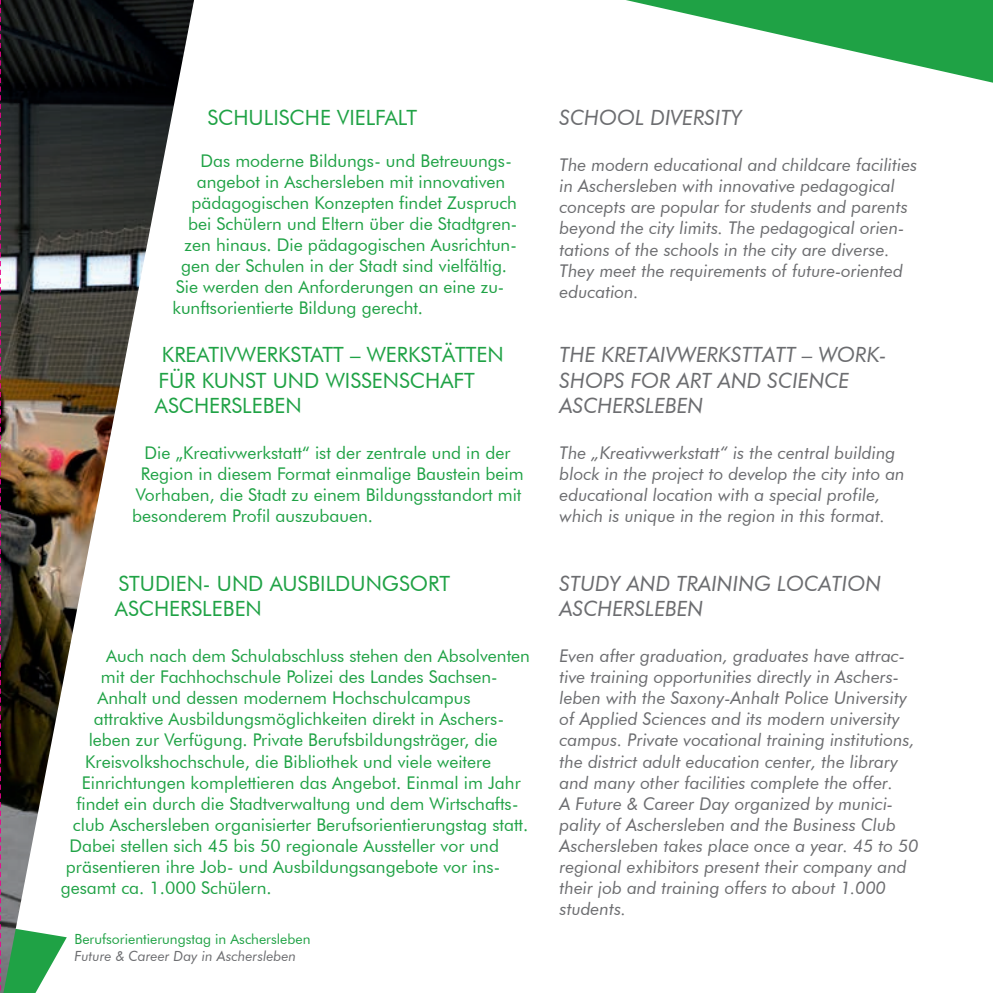
<style>
.page{position:relative;width:993px;height:993px;background:#fff}
.page>*{position:absolute;margin:0;border:0;box-sizing:border-box;transform-origin:0 0}
.t1{font:21px/25.2px "Futura BT";color:#1fa245}
.t2{font:italic 21px/25.2px "Futura BT";color:#6c6d70}
.t3{font:17.5px "Futura BT";color:#1fa245}
.t4{font:italic 17.5px/21px "Futura BT";color:#6c6d70}
.t5{font:14px "Futura BT";color:#1fa245}
.t6{font:italic 14px "Futura BT";color:#6c6d70}
</style>
<div class="page">
<svg style="left:626px;top:0;width:366px;height:83px"></svg>
<img style="left:67px;top:0;width:127px;height:662px">
<img style="left:0;top:0;width:67px;height:992px">
<p class="t1" style="left:207px;top:105px;width:211px">SCHULISCHE VIELFALT</p>
<p class="t3" style="left:200px;top:150px;width:313px">Das moderne Bildungs- und Betreuungs-</p>
<p class="t3" style="left:197px;top:171px;width:310px">angebot in Aschersleben mit innovativen</p>
<p class="t3" style="left:191px;top:192px;width:327px">pädagogischen Konzepten findet Zuspruch</p>
<p class="t3" style="left:188px;top:213px;width:330px">bei Schülern und Eltern über die Stadtgren-</p>
<p class="t3" style="left:184px;top:234px;width:333px">zen hinaus. Die pädagogischen Ausrichtun-</p>
<p class="t3" style="left:181px;top:255px;width:327px">gen der Schulen in der Stadt sind vielfältig.</p>
<p class="t3" style="left:176px;top:276px;width:330px">Sie werden den Anforderungen an eine zu-</p>
<p class="t3" style="left:172px;top:297px;width:252px">kunftsorientierte Bildung gerecht.</p>
<p class="t1" style="left:155px;top:342px;width:350px;text-indent:7px">KREATIVWERKSTATT – WERKSTÄTTEN<br>FÜR KUNST UND WISSENSCHAFT<br>ASCHERSLEBEN</p>
<p class="t3" style="left:144px;top:442px;width:367px">Die „Kreativwerkstatt“ ist der zentrale und in der</p>
<p class="t3" style="left:141px;top:463px;width:384px">Region in diesem Format einmalige Baustein beim</p>
<p class="t3" style="left:136px;top:484px;width:387px">Vorhaben, die Stadt zu einem Bildungsstandort mit</p>
<p class="t3" style="left:132px;top:505px;width:242px">besonderem Profil auszubauen.</p>
<p class="t1" style="left:115px;top:570px;width:336px">STUDIEN- UND AUSBILDUNGSORT<br>ASCHERSLEBEN</p>
<p class="t3" style="left:106px;top:645px;width:425px">Auch nach dem Schulabschluss stehen den Absolventen</p>
<p class="t3" style="left:101px;top:666px;width:398px">mit der Fachhochschule Polizei des Landes Sachsen-</p>
<p class="t3" style="left:97px;top:687px;width:374px">Anhalt und dessen modernem Hochschulcampus</p>
<p class="t3" style="left:94px;top:708px;width:411px">attraktive Ausbildungsmöglichkeiten direkt in Aschers-</p>
<p class="t3" style="left:89px;top:729px;width:410px">leben zur Verfügung. Private Berufsbildungsträger, die</p>
<p class="t3" style="left:85px;top:750px;width:407px">Kreisvolkshochschule, die Bibliothek und viele weitere</p>
<p class="t3" style="left:82px;top:771px;width:440px">Einrichtungen komplettieren das Angebot. Einmal im Jahr</p>
<p class="t3" style="left:76px;top:792px;width:443px">findet ein durch die Stadtverwaltung und dem Wirtschafts-</p>
<p class="t3" style="left:73px;top:813px;width:456px">club Aschersleben organisierter Berufsorientierungstag statt.</p>
<p class="t3" style="left:69px;top:834px;width:431px">Dabei stellen sich 45 bis 50 regionale Aussteller vor und</p>
<p class="t3" style="left:66px;top:855px;width:436px">präsentieren ihre Job- und Ausbildungsangebote vor ins-</p>
<p class="t3" style="left:61px;top:876px;width:212px">gesamt ca. 1.000 Schülern.</p>
<p class="t5" style="left:74px;top:930px;width:237px">Berufsorientierungstag in Aschersleben</p>
<p class="t6" style="left:74px;top:947px;width:223px">Future &amp; Career Day in Aschersleben</p>
<p class="t2" style="left:559px;top:105px;width:184px">SCHOOL DIVERSITY</p>
<p class="t4" style="left:559px;top:154px;width:359px">The modern educational and childcare facilities in Aschersleben with innovative pedagogical concepts are popular for students and parents beyond the city limits. The pedagogical orien&shy;tations of the schools in the city are diverse.<br>They meet the requirements of future-oriented education.</p>
<p class="t2" style="left:559px;top:342px;width:328px">THE KRETAIVWERKSTTATT – WORK-<br>SHOPS FOR ART AND SCIENCE<br>ASCHERSLEBEN</p>
<p class="t4" style="left:559px;top:442px;width:346px">The „Kreativwerkstatt“ is the central building block in the project to develop the city into an educational location with a special profile, which is unique in the region in this format.</p>
<p class="t2" style="left:559px;top:570px;width:323px">STUDY AND TRAINING LOCATION<br>ASCHERSLEBEN</p>
<p class="t4" style="left:559px;top:645px;width:360px">Even after graduation, graduates have attrac&shy;tive training opportunities directly in Aschers&shy;leben with the Saxony-Anhalt Police University of Applied Sciences and its modern university campus. Private vocational training institutions, the district adult education center, the library and many other facilities complete the offer.<br>A Future &amp; Career Day organized by munici&shy;pality of Aschersleben and the Business Club Aschersleben takes place once a year. 45 to 50 regional exhibitors present their company and their job and training offers to about 1.000 students.</p>
</div>
